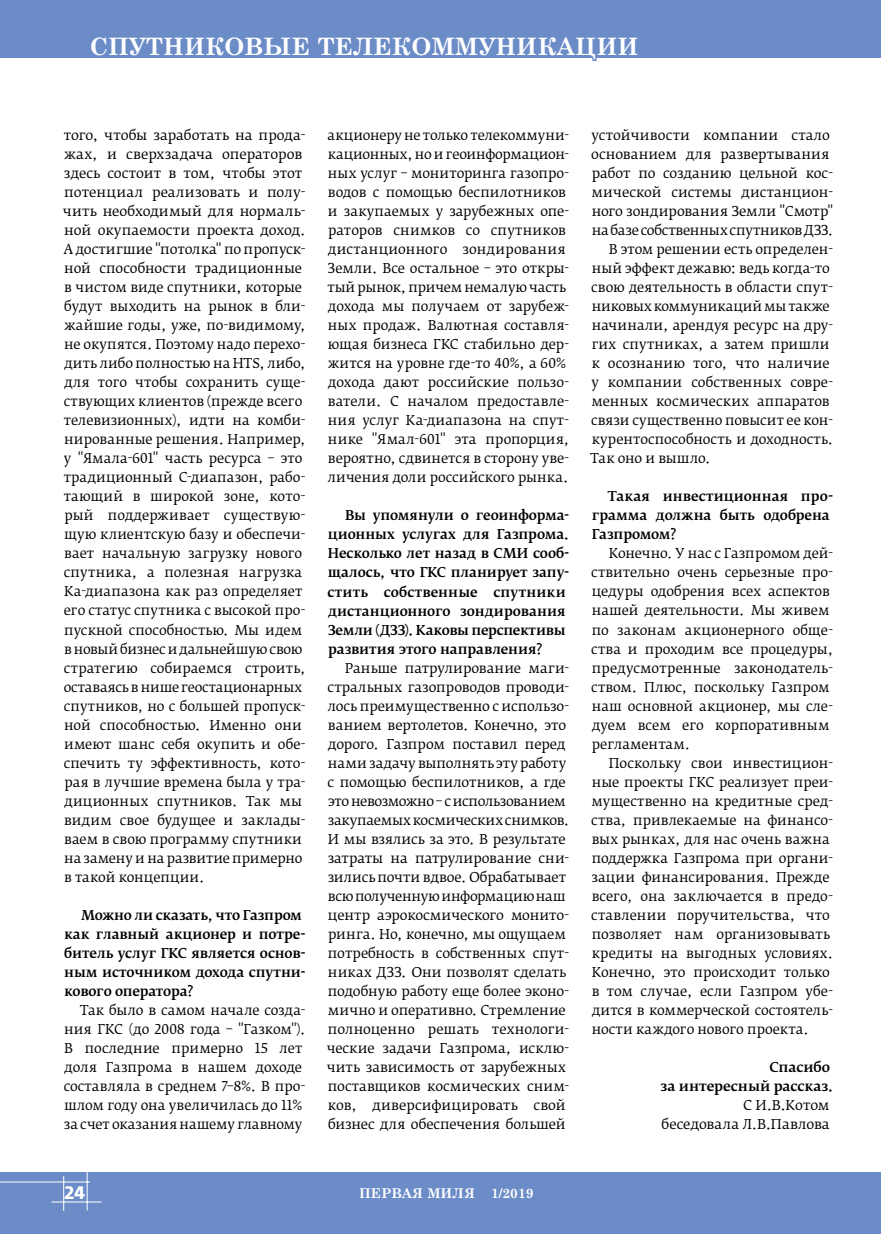
<style>
.page{position:relative;width:881px;height:1234px;background:#fff}
.page>*{position:absolute;margin:0;border:0;box-sizing:border-box;transform-origin:0 0}
.t1{font:700 24px "Century Schoolbook";color:#fff}
.t2{font:700 18px "Fedra Sans Pro";color:#fff}
.t3{font:13.5px/19px "Fedra Serif B Pro";letter-spacing:-.005em;color:#000}
.t4{font:500 13.5px/19px "Fedra Serif B Pro";letter-spacing:-.005em;color:#000}
.t5{font:13.5px "Fedra Serif B Pro";letter-spacing:-.025em;color:#000}
.t6{font:700 13.5px "Century Schoolbook";color:#fff}
</style>
<div class="page">
<div style="left:0;top:0;width:880px;height:57px;background:#6c8cc7"></div>
<div style="left:0;top:1172px;width:880px;height:61px;background:#6c8cc7"></div>
<hr style="left:51px;top:1201px;width:50px;height:1px;background:#fff">
<hr style="left:87px;top:1171px;width:1px;height:39px;background:#fff">
<hr style="left:63px;top:1175px;width:1px;height:35px;background:#fff">
<hr style="left:0;top:1181px;width:90px;height:1px;background:#fff">
<svg style="left:88px;top:57px;width:552px;height:4px"></svg>
<h1 class="t1" style="left:89px;top:28px;width:265px">Спутниковые теле</h1>
<h1 class="t1" style="left:392px;top:28px;width:226px">коммуникации</h1>
<p class="t3" style="left:63px;top:125px;width:244px">того, чтобы заработать на прода&shy;жах, и сверхзадача операторов здесь состоит в том, чтобы этот потенциал реализовать и полу&shy;чить необходимый для нормаль&shy;ной окупаемости проекта доход.<br>А достигшие "потолка" по пропуск&shy;ной способности традиционные в чистом виде спутники, которые будут выходить на рынок в бли&shy;жайшие годы, уже, по-видимому, не окупятся. Поэтому надо перехо&shy;дить либо полностью на HTS, либо, для того чтобы сохранить суще&shy;ствующих клиентов (прежде всего телевизионных), идти на комби&shy;нированные решения. Например, у "Ямала-601" часть ресурса – это традиционный С-диапазон, рабо&shy;тающий в широкой зоне, кото&shy;рый поддерживает существую&shy;щую клиентскую базу и обеспечи&shy;вает начальную загрузку нового спутника, а полезная нагрузка<br>Ка-диапазона как раз определяет его статус спутника с высокой про&shy;пускной способностью. Мы идем в новый бизнес и дальнейшую свою стратегию собираемся строить, оставаясь в нише геостационарных спутников, но с большей пропуск&shy;ной способностью. Именно они имеют шанс себя окупить и обе&shy;спечить ту эффективность, кото&shy;рая в лучшие времена была у тра&shy;диционных спутников. Так мы видим свое будущее и заклады&shy;ваем в свою программу спутники на замену и на развитие примерно в такой концепции.</p>
<p class="t4" style="left:64px;top:905px;width:243px;text-indent:17px">Можно ли сказать, что Газпром как главный акционер и потре&shy;битель услуг ГКС является основ&shy;ным источником дохода спутни&shy;кового оператора?</p>
<p class="t3" style="left:64px;top:1000px;width:243px;text-indent:16px">Так было в самом начале созда&shy;ния ГКС (до 2008 года – "Газком").<br>В последние примерно 15 лет доля Газпрома в нашем доходе составляла в среднем 7–8%. В про&shy;шлом году она увеличилась до 11% за счет оказания нашему главному</p>
<p class="t3" style="left:327px;top:125px;width:243px">акционеру не только телекоммуни&shy;кационных, но и геоинформацион&shy;ных услуг – мониторинга газопро&shy;водов с помощью беспилотников и закупаемых у зарубежных опе&shy;раторов снимков со спутников дистанционного зондирования<br>Земли. Все остальное – это откры&shy;тый рынок, причем немалую часть дохода мы получаем от зарубеж&shy;ных продаж. Валютная составля&shy;ющая бизнеса ГКС стабильно дер&shy;жится на уровне где-то 40%, а 60% дохода дают российские пользо&shy;ватели. С началом предоставле&shy;ния услуг Ка-диапазона на спут&shy;нике "Ямал-601" эта пропорция, вероятно, сдвинется в сторону уве&shy;личения доли российского рынка.</p>
<p class="t4" style="left:327px;top:506px;width:243px;text-indent:17px">Вы упомянули о геоинформа&shy;ционных услугах для Газпрома.<br>Несколько лет назад в СМИ сооб&shy;щалось, что ГКС планирует запу&shy;стить собственные спутники дистанционного зондирования<br>Земли (ДЗЗ). Каковы перспективы развития этого направления?</p>
<p class="t3" style="left:326px;top:658px;width:244px;text-indent:18px">Раньше патрулирование маги&shy;стральных газопроводов проводи&shy;лось преимущественно с использо&shy;ванием вертолетов. Конечно, это дорого. Газпром поставил перед нами задачу выполнять эту работу с помощью беспилотников, а где это невозможно – с использованием закупаемых космических снимков.<br>И мы взялись за это. В результате затраты на патрулирование сни&shy;зились почти вдвое. Обрабатывает всю полученную информацию наш центр аэрокосмического монито&shy;ринга. Но, конечно, мы ощущаем потребность в собственных спут&shy;никах ДЗЗ. Они позволят сделать подобную работу еще более эконо&shy;мично и оперативно. Стремление полноценно решать технологи&shy;ческие задачи Газпрома, исклю&shy;чить зависимость от зарубежных поставщиков космических сним&shy;ков, диверсифицировать свой бизнес для обеспечения большей</p>
<h2 class="t2" style="left:65px;top:1180px;width:22px">24</h2>
<p class="t6" style="left:359px;top:1181px;width:176px">ПЕРВАЯ МИЛЯ 1/2019</p>
<p class="t3" style="left:591px;top:125px;width:240px">устойчивости компании стало</p>
<p class="t3" style="left:591px;top:144px;width:240px">основанием для развертывания</p>
<p class="t3" style="left:591px;top:163px;width:242px">работ по созданию цельной кос-</p>
<p class="t3" style="left:591px;top:182px;width:243px">мической системы дистанцион-</p>
<p class="t3" style="left:591px;top:201px;width:243px">ного зондирования Земли "Смотр"</p>
<p class="t5" style="left:591px;top:221px;width:243px">на базе собственных спутников ДЗЗ.</p>
<p class="t3" style="left:608px;top:239px;width:226px">В этом решении есть определен-</p>
<p class="t3" style="left:591px;top:258px;width:239px">ный эффект дежавю: ведь когда-то</p>
<p class="t3" style="left:591px;top:277px;width:243px">свою деятельность в области спут-</p>
<p class="t3" style="left:591px;top:296px;width:239px">никовых коммуникаций мы также</p>
<p class="t3" style="left:591px;top:315px;width:243px">начинали, арендуя ресурс на дру-</p>
<p class="t3" style="left:591px;top:334px;width:239px">гих спутниках, а затем пришли</p>
<p class="t3" style="left:591px;top:353px;width:239px">к осознанию того, что наличие</p>
<p class="t3" style="left:591px;top:373px;width:243px">у компании собственных совре-</p>
<p class="t3" style="left:591px;top:392px;width:240px">менных космических аппаратов</p>
<p class="t3" style="left:591px;top:411px;width:243px">связи существенно повысит ее кон-</p>
<p class="t3" style="left:591px;top:430px;width:243px">курентоспособность и доходность.</p>
<p class="t3" style="left:590px;top:449px;width:121px">Так оно и вышло.</p>
<p class="t4" style="left:591px;top:487px;width:243px;text-indent:16px">Такая инвестиционная про&shy;грамма должна быть одобрена<br>Газпромом?</p>
<p class="t3" style="left:591px;top:544px;width:243px;text-indent:18px">Конечно. У нас с Газпромом дей&shy;ствительно очень серьезные про&shy;цедуры одобрения всех аспектов нашей деятельности. Мы живем по законам акционерного обще&shy;ства и проходим все процедуры, предусмотренные законодатель&shy;ством. Плюс, поскольку Газпром наш основной акционер, мы сле&shy;дуем всем его корпоративным регламентам.</p>
<p class="t3" style="left:591px;top:753px;width:243px;text-indent:17px">Поскольку свои инвестицион&shy;ные проекты ГКС реализует преи&shy;мущественно на кредитные сред&shy;ства, привлекаемые на финансо&shy;вых рынках, для нас очень важна поддержка Газпрома при органи&shy;зации финансирования. Прежде всего, она заключается в предо&shy;ставлении поручительства, что позволяет нам организовывать кредиты на выгодных условиях.<br>Конечно, это происходит только в том случае, если Газпром убе&shy;дится в коммерческой состоятель&shy;ности каждого нового проекта.</p>
<p class="t4" style="left:660px;top:1057px;width:174px;text-align:right">Спасибо<br>за интересный рассказ.</p>
<p class="t3" style="left:661px;top:1095px;width:170px;text-align:right">С И.В.Котом<br>беседовала Л.В.Павлова</p>
</div>
